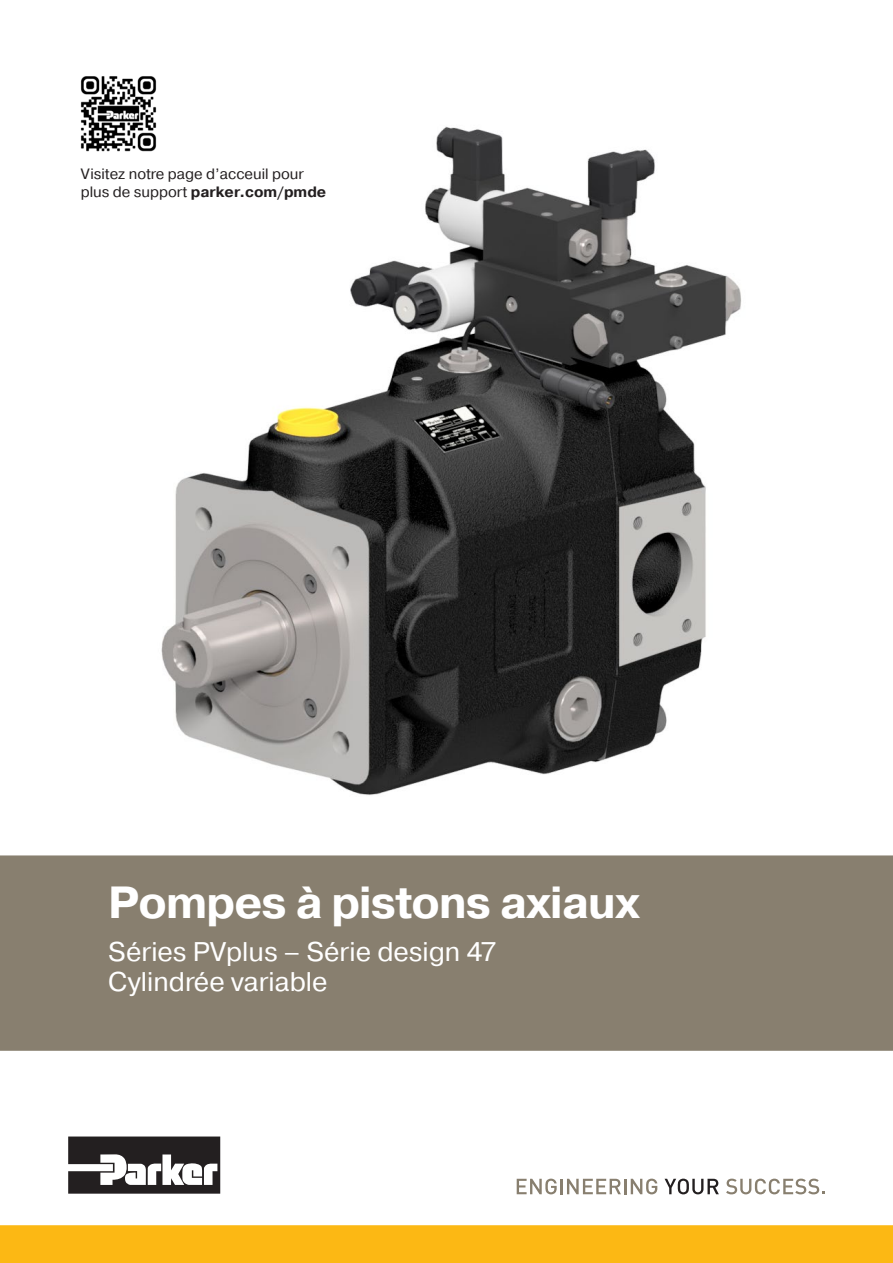
<style>
.page{position:relative;width:893px;height:1263px;background:#fff}
.page>*{position:absolute;margin:0;border:0;box-sizing:border-box;transform-origin:0 0}
.t1{font:700 45px "Pragmatica";letter-spacing:-.02em;color:#fff}
.t2{font:27px/30px "Pragmatica";color:#fff}
.t3{font:15px/18px "Pragmatica";color:#231f20}
.s1{font-weight:700}
</style>
<div class="page">
<img style="left:161px;top:126px;width:581px;height:669px">
<div style="left:0;top:855px;width:893px;height:196px;background:#887f6f"></div>
<div style="left:0;top:1225px;width:893px;height:38px;background:#fcb814"></div>
<svg style="left:68px;top:1136px;width:152px;height:58px"></svg>
<svg style="left:517px;top:1178px;width:40px;height:16px"></svg>
<hr style="left:560px;top:1179px;width:3px;height:15px;background:#887f6f">
<svg style="left:567px;top:1178px;width:90px;height:16px"></svg>
<svg style="left:665px;top:1178px;width:54px;height:16px"></svg>
<svg style="left:726px;top:1178px;width:99px;height:16px"></svg>
<img style="left:80px;top:76px;width:83px;height:82px">
<p class="t3" style="left:81px;top:165px;width:247px">Visitez notre page d’acceuil pour plus de support <span class="s1">parker.com/pmde</span></p>
<h1 class="t1" style="left:108px;top:873px;width:533px">Pompes à pistons axiaux</h1>
<h2 class="t2" style="left:108px;top:937px;width:390px">Séries PVplus – Série design 47<br>Cylindrée variable</h2>
</div>
